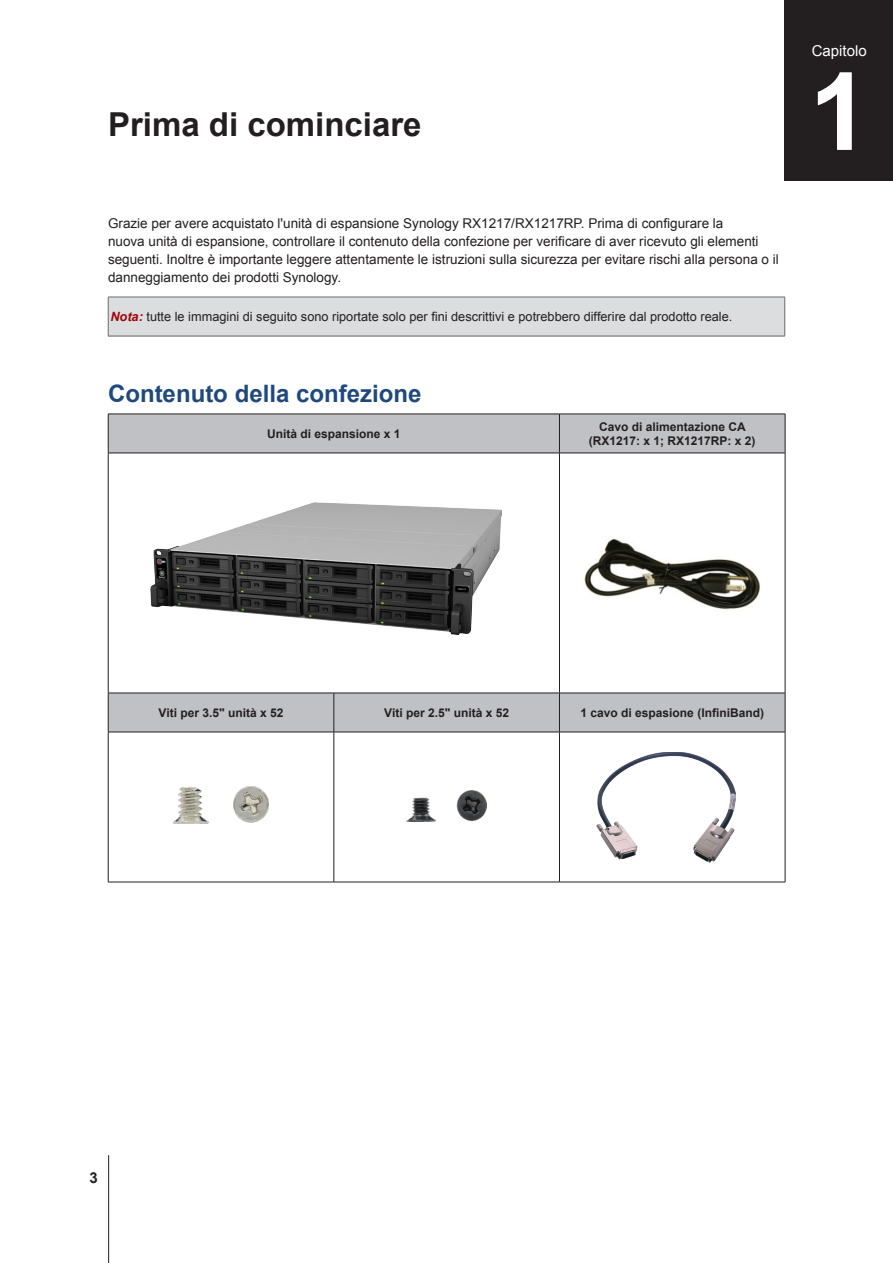
<style>
.page{position:relative;width:893px;height:1263px;background:#fff}
.page>*{position:absolute;margin:0;border:0;box-sizing:border-box;transform-origin:0 0}
.ChapterNum{font:700 108px "Arial";color:#fff}
.H1-ChapterTitle{font:700 33px "Arial";color:#231f20}
.H3-sidebar{font:700 24px "Arial";color:#1f497d}
.Chapter-center{font:15px "Arial";color:#fff}
.PageNumber-sidebar{font:700 15px "Arial";color:#231f20}
.Body-sidebar{font:13.5px/18px "Arial";color:#231f20}
.Warning-sidebar{font:12.75px "Arial";color:#231f20}
.XHeadCenter{font:700 12px/14.4px "Arial";color:#231f20;text-align:center}
.s1{font-weight:700;font-style:italic;color:#9d070d}
</style>
<div class="page">
<div style="left:108px;top:297px;width:677px;height:39px;background:#dcdddf"></div>
<hr style="left:108px;top:297px;width:1px;height:39px;background:#6c6d70">
<hr style="left:784px;top:297px;width:1px;height:39px;background:#6c6d70">
<hr style="left:108px;top:297px;width:677px;height:1px;background:#6c6d70">
<hr style="left:108px;top:336px;width:677px;height:1px;background:#6c6d70">
<svg style="left:109px;top:415px;width:676px;height:317px"></svg>
<hr style="left:108px;top:414px;width:226px;height:1px;background:#231f20">
<hr style="left:108px;top:414px;width:1px;height:39px;background:#231f20">
<hr style="left:334px;top:414px;width:225px;height:1px;background:#231f20">
<hr style="left:559px;top:414px;width:226px;height:1px;background:#231f20">
<hr style="left:559px;top:414px;width:1px;height:39px;background:#231f20">
<hr style="left:785px;top:414px;width:1px;height:39px;background:#231f20">
<hr style="left:108px;top:453px;width:226px;height:1px;background:#231f20">
<hr style="left:108px;top:453px;width:1px;height:240px;background:#231f20">
<hr style="left:334px;top:453px;width:225px;height:1px;background:#231f20">
<hr style="left:559px;top:453px;width:226px;height:1px;background:#231f20">
<hr style="left:559px;top:453px;width:1px;height:240px;background:#231f20">
<hr style="left:785px;top:453px;width:1px;height:240px;background:#231f20">
<hr style="left:108px;top:693px;width:226px;height:1px;background:#231f20">
<hr style="left:108px;top:693px;width:1px;height:39px;background:#231f20">
<hr style="left:334px;top:693px;width:225px;height:1px;background:#231f20">
<hr style="left:334px;top:693px;width:1px;height:39px;background:#231f20">
<hr style="left:559px;top:693px;width:226px;height:1px;background:#231f20">
<hr style="left:559px;top:693px;width:1px;height:39px;background:#231f20">
<hr style="left:785px;top:693px;width:1px;height:39px;background:#231f20">
<hr style="left:108px;top:732px;width:1px;height:150px;background:#231f20">
<hr style="left:334px;top:732px;width:225px;height:1px;background:#231f20">
<hr style="left:334px;top:732px;width:1px;height:150px;background:#231f20">
<hr style="left:559px;top:732px;width:226px;height:1px;background:#231f20">
<hr style="left:559px;top:732px;width:1px;height:150px;background:#231f20">
<hr style="left:785px;top:732px;width:1px;height:150px;background:#231f20">
<hr style="left:108px;top:882px;width:226px;height:1px;background:#231f20">
<hr style="left:108px;top:732px;width:226px;height:1px;background:#231f20">
<hr style="left:334px;top:882px;width:225px;height:1px;background:#231f20">
<hr style="left:559px;top:882px;width:226px;height:1px;background:#231f20">
<img style="left:150px;top:502px;width:352px;height:133px">
<img style="left:580px;top:529px;width:185px;height:90px">
<img style="left:173px;top:786px;width:96px;height:37px">
<img style="left:407px;top:791px;width:80px;height:31px">
<img style="left:596px;top:752px;width:139px;height:110px">
<div style="left:785px;top:0;width:108px;height:180px;background:#231f20"></div>
<hr style="left:108px;top:1155px;width:1px;height:108px;background:#231f20">
<p class="H1-ChapterTitle" style="left:108px;top:103px;width:315px">Prima di cominciare</p>
<p class="Body-sidebar" style="left:108px;top:214px;width:672px">Grazie per avere acquistato l'unità di espansione Synology RX1217/RX1217RP. Prima di configurare la<br>nuova unità di espansione, controllare il contenuto della confezione per verificare di aver ricevuto gli elementi seguenti. Inoltre è importante leggere attentamente le istruzioni sulla sicurezza per evitare rischi alla persona o il danneggiamento dei prodotti Synology.</p>
<p class="Warning-sidebar" style="left:110px;top:308px;width:623px"><span class="s1">Nota:</span> tutte le immagini di seguito sono riportate solo per fini descrittivi e potrebbero differire dal prodotto reale.</p>
<p class="H3-sidebar" style="left:108px;top:377px;width:315px">Contenuto della confezione</p>
<p class="XHeadCenter" style="left:267px;top:427px;width:135px">Unità di espansione x 1</p>
<p class="XHeadCenter" style="left:589px;top:419px;width:168px">Cavo di alimentazione CA (RX1217: x 1; RX1217RP: x 2)</p>
<p class="Chapter-center" style="left:812px;top:41px;width:57px">Capitolo</p>
<p class="ChapterNum" style="left:809px;top:40px;width:62px">1</p>
<p class="XHeadCenter" style="left:159px;top:706px;width:126px">Viti per 3.5" unità x 52</p>
<p class="XHeadCenter" style="left:384px;top:706px;width:126px">Viti per 2.5" unità x 52</p>
<p class="XHeadCenter" style="left:581px;top:706px;width:185px">1 cavo di espasione (InfiniBand)</p>
<p class="PageNumber-sidebar" style="left:90px;top:1168px;width:10px">3</p>
</div>
